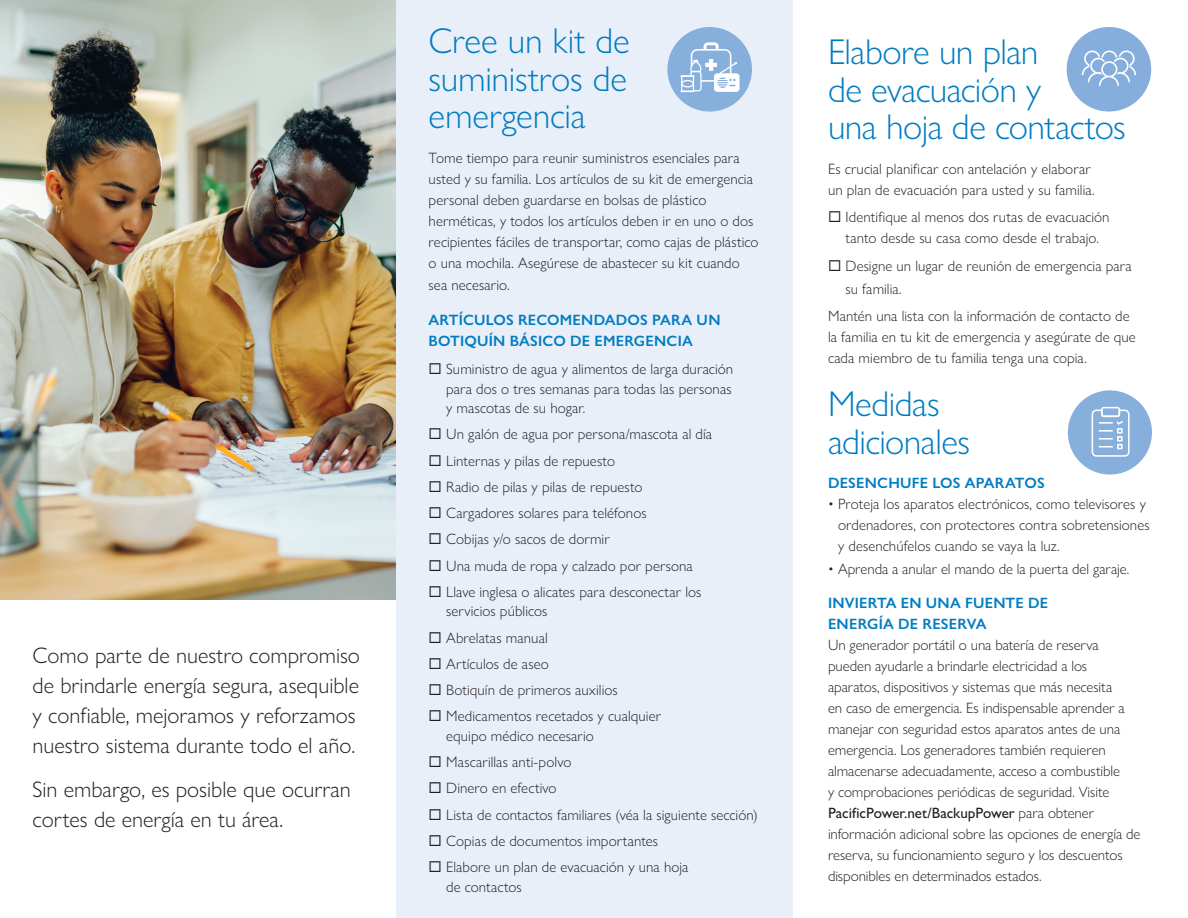
<style>
.page{position:relative;width:1188px;height:918px;background:#fff}
.page>*{position:absolute;margin:0;border:0;box-sizing:border-box;transform-origin:0 0}
.t1{font:300 36px/37.5px "Gill Sans Nova";letter-spacing:-.015em;color:#007cc2}
.t2{font:300 22.5px/30px "Gill Sans Nova";color:#231f20}
.t3{font:300 15px/21px "Gill Sans Nova";letter-spacing:.005em;color:#231f20}
.t4{font:600 15px/21px "Gill Sans Nova";letter-spacing:.015em;color:#007cc2}
.s1{font-weight:500}
</style>
<div class="page">
<div style="left:396px;top:0;width:396px;height:918px;background:#e9eff8"></div>
<div style="left:667px;top:27px;width:85px;height:85px;background:#86afdc;border-radius:50%"></div>
<svg style="left:680px;top:42px;width:60px;height:50px"></svg>
<img style="left:0;top:0;width:396px;height:599px">
<div style="left:1067px;top:27px;width:84px;height:85px;background:#86aedc;border-radius:50%"></div>
<svg style="left:1082px;top:51px;width:54px;height:35px"></svg>
<div style="left:1068px;top:390px;width:84px;height:85px;background:#86afdc;border-radius:50%"></div>
<svg style="left:1092px;top:407px;width:38px;height:50px"></svg>
<h2 class="t2" style="left:33px;top:640px;width:329px">Como parte de nuestro compromiso de brindarle energía segura, asequible y confiable, mejoramos y reforzamos nuestro sistema durante todo el año.</h2>
<h2 class="t2" style="left:33px;top:774px;width:320px">Sin embargo, es posible que ocurran cortes de energía en tu área.</h2>
<h1 class="t1" style="left:429px;top:22px;width:203px;text-align:justify">Cree un kit de suministros de emergencia</h1>
<p class="t3" style="left:429px;top:147px;width:331px">Tome tiempo para reunir suministros esenciales para usted y su familia. Los artículos de su kit de emergencia personal deben guardarse en bolsas de plástico herméticas, y todos los artículos deben ir en uno o dos recipientes fáciles de transportar, como cajas de plástico o una mochila. Asegúrese de abastecer su kit cuando</p>
<p class="t3" style="left:429px;top:274px;width:83px">sea necesario.</p>
<p class="t4" style="left:429px;top:309px;width:293px">ARTÍCULOS RECOMENDADOS PARA UN<br>BOTIQUÍN BÁSICO DE EMERGENCIA</p>
<p class="t3" style="left:446px;top:359px;width:289px;line-height:19.5px;text-align:justify;text-indent:-18px">◻ Suministro de agua y alimentos de larga duración para dos o tres semanas para todas las personas y mascotas de su hogar.</p>
<p class="t3" style="left:429px;top:424px;width:285px">◻ Un galón de agua por persona/mascota al día</p>
<p class="t3" style="left:429px;top:450px;width:188px">◻ Linternas y pilas de repuesto</p>
<p class="t3" style="left:429px;top:476px;width:215px">◻ Radio de pilas y pilas de repuesto</p>
<p class="t3" style="left:429px;top:502px;width:220px">◻ Cargadores solares para teléfonos</p>
<p class="t3" style="left:429px;top:529px;width:183px">◻ Cobijas y/o sacos de dormir</p>
<p class="t3" style="left:429px;top:555px;width:266px">◻ Una muda de ropa y calzado por persona</p>
<p class="t3" style="left:446px;top:582px;width:257px;line-height:19.5px;text-indent:-18px">◻ Llave inglesa o alicates para desconectar los servicios públicos</p>
<p class="t3" style="left:429px;top:627px;width:121px">◻ Abrelatas manual</p>
<p class="t3" style="left:429px;top:653px;width:122px">◻ Artículos de aseo</p>
<p class="t3" style="left:429px;top:679px;width:191px">◻ Botiquín de primeros auxilios</p>
<p class="t3" style="left:446px;top:706px;width:216px;line-height:19.5px;text-indent:-18px">◻ Medicamentos recetados y cualquier equipo médico necesario</p>
<p class="t3" style="left:429px;top:751px;width:144px">◻ Mascarillas anti-polvo</p>
<p class="t3" style="left:429px;top:778px;width:129px">◻ Dinero en efectivo</p>
<p class="t3" style="left:429px;top:804px;width:331px">◻ Lista de contactos familiares (véa la siguiente sección)</p>
<p class="t3" style="left:429px;top:830px;width:231px">◻ Copias de documentos importantes</p>
<p class="t3" style="left:446px;top:857px;width:244px;line-height:19.5px;text-indent:-18px">◻ Elabore un plan de evacuación y una hoja de contactos</p>
<h1 class="t1" style="left:828px;top:33px;width:299px">Elabore un plan<br>de evacuación y<br>una hoja de contactos</h1>
<p class="t3" style="left:828px;top:158px;width:268px">Es crucial planificar con antelación y elaborar un plan de evacuación para usted y su familia.</p>
<p class="t3" style="left:828px;top:207px;width:283px;text-align:center">◻ Identifique al menos dos rutas de evacuación tanto desde su casa como desde el trabajo.</p>
<p class="t3" style="left:846px;top:255px;width:288px;line-height:22.5px;text-indent:-18px">◻ Designe un lugar de reunión de emergencia para su familia.</p>
<p class="t3" style="left:828px;top:306px;width:309px">Mantén una lista con la información de contacto de la familia en tu kit de emergencia y asegúrate de que cada miembro de tu familia tenga una copia.</p>
<h1 class="t1" style="left:828px;top:385px;width:144px">Medidas adicionales</h1>
<p class="t4" style="left:828px;top:472px;width:218px">DESENCHUFE LOS APARATOS</p>
<p class="t3" style="left:838px;top:493px;width:313px;text-indent:-10px">• Proteja los aparatos electrónicos, como televisores y ordenadores, con protectores contra sobretensiones y desenchúfelos cuando se vaya la luz.</p>
<p class="t3" style="left:828px;top:558px;width:303px">• Aprenda a anular el mando de la puerta del garaje.</p>
<p class="t4" style="left:828px;top:592px;width:222px">INVIERTA EN UNA FUENTE DE<br>ENERGÍA DE RESERVA</p>
<p class="t3" style="left:828px;top:634px;width:314px">Un generador portátil o una batería de reserva pueden ayudarle a brindarle electricidad a los aparatos, dispositivos y sistemas que más necesita<br>en caso de emergencia. Es indispensable aprender a manejar con seguridad estos aparatos antes de una emergencia. Los generadores también requieren almacenarse adecuadamente, acceso a combustible<br>y comprobaciones periódicas de seguridad. Visite <span class="s1">PacificPower.net/BackupPower</span> para obtener información adicional sobre las opciones de energía de reserva, su funcionamiento seguro y los descuentos disponibles en determinados estados.</p>
</div>
